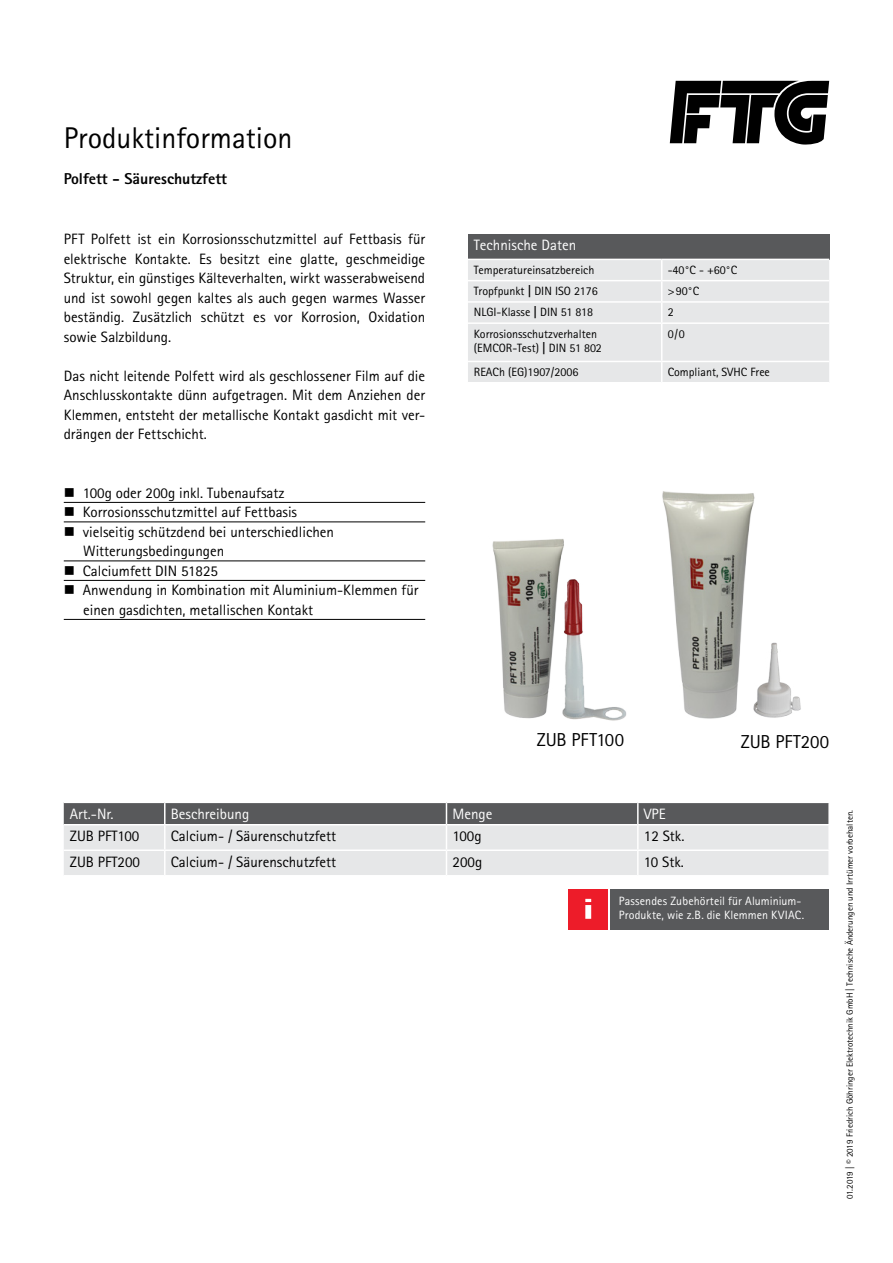
<style>
.page{position:relative;width:893px;height:1263px;background:#fff}
.page>*{position:absolute;margin:0;border:0;box-sizing:border-box;transform-origin:0 0}
.t1{font:30px "Rotis Sans Serif Pro";color:#000}
.t2{font:18.75px "Rotis Sans Serif Pro";letter-spacing:-.005em;color:#000}
.t3{font:800 15.75px "Rotis Sans Serif Pro";color:#000}
.t4{font:15px/19.5px "Rotis Sans Serif Pro";color:#000}
.t5{font:15px "Rotis Sans Serif Pro";color:#fff}
.t6{font:12px/14.4px "Rotis Sans Serif Pro";color:#000}
.t7{font:12px/14.4px "Rotis Sans Serif Pro";letter-spacing:.005em;color:#fff}
.t8{font:9px "Rotis Sans Serif Pro";color:#000}
.s1{font-weight:800}
</style>
<div class="page">
<hr style="left:64px;top:502px;width:361px;height:1px;background:#000">
<hr style="left:64px;top:521px;width:361px;height:1px;background:#000">
<hr style="left:64px;top:560px;width:361px;height:1px;background:#000">
<hr style="left:64px;top:580px;width:361px;height:1px;background:#000">
<hr style="left:64px;top:619px;width:361px;height:1px;background:#000">
<div style="left:468px;top:234px;width:361px;height:25px;background:#58595b"></div>
<div style="left:468px;top:259px;width:361px;height:123px;background:#e6e7e8"></div>
<div style="left:610px;top:889px;width:219px;height:40px;background:#58595b"></div>
<div style="left:568px;top:889px;width:40px;height:40px;background:#ed1c29"></div>
<svg style="left:585px;top:899px;width:6px;height:20px"></svg>
<svg style="left:64px;top:802px;width:765px;height:73px;background:#bebfc0"></svg>
<hr style="left:638px;top:849px;width:192px;height:2px;background:#fff">
<hr style="left:637px;top:851px;width:2px;height:24px;background:#fff">
<hr style="left:828px;top:851px;width:2px;height:24px;background:#fff">
<img style="left:423px;top:501px;width:141px;height:218px">
<img style="left:557px;top:541px;width:51px;height:179px">
<img style="left:608px;top:491px;width:147px;height:230px">
<img style="left:743px;top:587px;width:58px;height:134px">
<svg style="left:670px;top:81px;width:159px;height:64px"></svg>
<h1 class="t1" style="left:64px;top:121px;width:230px">Produktinformation</h1>
<p class="t3" style="left:64px;top:169px;width:165px">Polfett - Säureschutzfett</p>
<p class="t4" style="left:64px;top:230px;width:363px;text-align:justify">PFT Polfett ist ein Korrosionsschutzmittel auf Fettbasis für elektrische Kontakte. Es besitzt eine glatte, geschmeidige Struktur, ein günstiges Kälteverhalten, wirkt wasserabweisend und ist sowohl gegen kaltes als auch gegen warmes Wasser beständig. Zusätzlich schützt es vor Korrosion, Oxidation sowie Salzbildung.</p>
<p class="t4" style="left:64px;top:366px;width:363px;text-align:justify">Das nicht leitende Polfett wird als geschlossener Film auf die Anschlusskontakte dünn aufgetragen. Mit dem Anziehen der Klemmen, entsteht der metallische Kontakt gasdicht mit ver&shy;drängen der Fettschicht.</p>
<p class="t4" style="left:64px;top:483px;width:222px">■ 100g oder 200g inkl. Tubenaufsatz</p>
<p class="t4" style="left:64px;top:503px;width:235px">■ Korrosionsschutzmittel auf Fettbasis</p>
<p class="t4" style="left:83px;top:522px;width:252px;text-indent:-19px">■ vielseitig schützdend bei unterschiedlichen<br>Witterungsbedingungen</p>
<p class="t4" style="left:64px;top:561px;width:156px">■ Calciumfett DIN 51825</p>
<p class="t4" style="left:83px;top:581px;width:337px;text-indent:-19px">■ Anwendung in Kombination mit Aluminium-Klemmen für einen gasdichten, metallischen Kontakt</p>
<p class="t5" style="left:474px;top:236px;width:104px">Technische Daten</p>
<p class="t6" style="left:474px;top:263px;width:122px">Temperatureinsatzbereich</p>
<p class="t6" style="left:668px;top:263px;width:71px">-40°C - +60°C</p>
<p class="t6" style="left:474px;top:284px;width:125px">Tropfpunkt <span class="s1">|</span> DIN ISO 2176</p>
<p class="t6" style="left:668px;top:284px;width:33px">&gt;90°C</p>
<p class="t6" style="left:474px;top:305px;width:121px">NLGI-Klasse <span class="s1">|</span> DIN 51 818</p>
<p class="t6" style="left:668px;top:305px;width:7px">2</p>
<p class="t6" style="left:474px;top:326px;width:129px">Korrosionsschutzverhalten (EMCOR-Test) <span class="s1">|</span> DIN 51 802</p>
<p class="t6" style="left:668px;top:326px;width:18px">0 / 0</p>
<p class="t6" style="left:474px;top:365px;width:106px">REACh (EG)1907/2006</p>
<p class="t6" style="left:668px;top:365px;width:104px">Compliant, SVHC Free</p>
<p class="t2" style="left:537px;top:729px;width:89px">ZUB PFT100</p>
<p class="t2" style="left:741px;top:731px;width:90px">ZUB PFT200</p>
<p class="t5" style="left:70px;top:805px;width:45px">Art.-Nr.</p>
<p class="t5" style="left:171px;top:805px;width:80px">Beschreibung</p>
<p class="t5" style="left:452px;top:805px;width:41px">Menge</p>
<p class="t5" style="left:644px;top:805px;width:23px">VPE</p>
<p class="t4" style="left:70px;top:826px;width:71px">ZUB PFT100</p>
<p class="t4" style="left:171px;top:826px;width:167px">Calcium- / Säurenschutzfett</p>
<p class="t4" style="left:452px;top:826px;width:31px">100g</p>
<p class="t4" style="left:644px;top:826px;width:42px">12 Stk.</p>
<p class="t4" style="left:70px;top:852px;width:72px">ZUB PFT200</p>
<p class="t4" style="left:171px;top:852px;width:167px">Calcium- / Säurenschutzfett</p>
<p class="t4" style="left:452px;top:852px;width:31px">200g</p>
<p class="t4" style="left:644px;top:852px;width:41px">10 Stk.</p>
<p class="t7" style="left:619px;top:894px;width:187px">Passendes Zubehörteil für Aluminium-<br>Produkte, wie z.B. die Klemmen KVIAC.</p>
<p class="t8" style="left:844px;top:1199px;width:391px;rotate:-90deg">01.2019 | © 2019 Friedrich Göhringer Elektrotechnik GmbH | Technische Änderungen und Irrtümer vorbehalten.</p>
</div>
